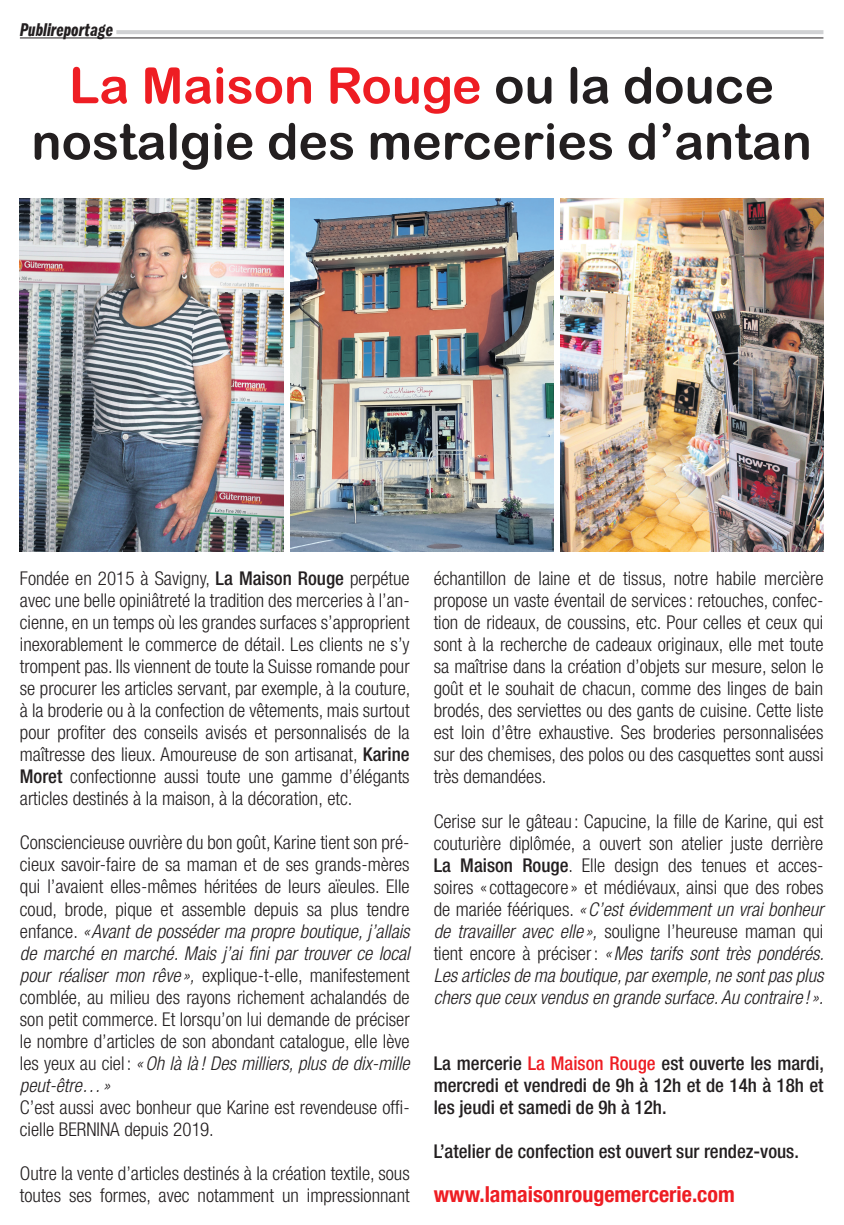
<style>
.page{position:relative;width:844px;height:1225px;background:#fff}
.page>*{position:absolute;margin:0;border:0;box-sizing:border-box;transform-origin:0 0}
.t1{font:50px/56px "Arial Rounded MT Bold";color:#231f20;text-align:center}
.t2{font:700 condensed 22px "Helvetica Neue LT Com";color:#ee1d23}
.t3{font:300 condensed 19px/22px "Helvetica Neue LT Com";color:#231f20;text-align:justify}
.t4{font:500 condensed 19px/22px "Helvetica Neue LT Com";color:#231f20;text-align:justify}
.t5{font:19px "Franklin Gothic LT Com Dm Cm It";color:#231f20}
.s1{color:#ee1d23}
.s2{font-weight:500}
.s3{font-style:italic}
</style>
<div class="page">
<hr style="left:116px;top:30px;width:707px;height:4px;background:#d1d2d4">
<hr style="left:20px;top:38px;width:803px;height:1px;background:#231f20">
<img style="left:20px;top:199px;width:263px;height:352px">
<img style="left:290px;top:199px;width:263px;height:352px">
<img style="left:560px;top:199px;width:263px;height:352px">
<p class="t5" style="left:20px;top:19px;width:95px">Publireportage</p>
<h1 class="t1" style="left:31px;top:57px;width:781px"><span class="s1">La Maison Rouge</span> ou la douce nostalgie des merceries d’antan</h1>
<p class="t3" style="left:20px;top:567px;width:392px">Fondée en 2015 à Savigny, <span class="s2">La Maison Rouge</span> perpétue avec une belle opiniâtreté la tradition des merceries à l’an&shy;cienne, en un temps où les grandes surfaces s’approprient inexorablement le commerce de détail. Les clients ne s’y trompent pas. Ils viennent de toute la Suisse romande pour se procurer les articles servant, par exemple, à la couture, à la broderie ou à la confection de vêtements, mais surtout pour profiter des conseils avisés et personnalisés de la maîtresse des lieux. Amoureuse de son artisanat, <span class="s2">Karine Moret</span> confectionne aussi toute une gamme d’élégants articles destinés à la maison, à la décoration, etc.</p>
<p class="t3" style="left:20px;top:831px;width:391px">Consciencieuse ouvrière du bon goût, Karine tient son pré&shy;cieux savoir-faire de sa maman et de ses grands-mères qui l’avaient elles-mêmes héritées de leurs aïeules. Elle coud, brode, pique et assemble depuis sa plus tendre enfance. <span class="s3">« Avant de posséder ma propre boutique, j’allais de marché en marché. Mais j’ai fini par trouver ce local pour réaliser mon rêve »,</span> explique-t-elle, manifestement comblée, au milieu des rayons richement achalandés de son petit commerce. Et lorsqu’on lui demande de préciser le nombre d’articles de son abondant catalogue, elle lève les yeux au ciel : <span class="s3">« Oh là là ! Des milliers, plus de dix-mille peut-être… »</span></p>
<p class="t3" style="left:20px;top:1095px;width:391px">C’est aussi avec bonheur que Karine est revendeuse offi&shy;cielle BERNINA depuis 2019.</p>
<p class="t3" style="left:20px;top:1161px;width:391px">Outre la vente d’articles destinés à la création textile, sous toutes ses formes, avec notamment un impressionnant</p>
<p class="t3" style="left:433px;top:567px;width:391px">échantillon de laine et de tissus, notre habile mercière propose un vaste éventail de services : retouches, confec&shy;tion de rideaux, de coussins, etc. Pour celles et ceux qui sont à la recherche de cadeaux originaux, elle met toute sa maîtrise dans la création d’objets sur mesure, selon le goût et le souhait de chacun, comme des linges de bain brodés, des serviettes ou des gants de cuisine. Cette liste est loin d’être exhaustive. Ses broderies personnalisées sur des chemises, des polos ou des casquettes sont aussi très demandées.</p>
<p class="t3" style="left:433px;top:809px;width:392px">Cerise sur le gâteau : Capucine, la fille de Karine, qui est couturière diplômée, a ouvert son atelier juste derrière <span class="s2">La Maison Rouge</span>. Elle design des tenues et acces&shy;soires « cottagecore » et médiévaux, ainsi que des robes de mariée féériques. <span class="s3">« C’est évidemment un vrai bonheur de travailler avec elle »,</span> souligne l’heureuse maman qui tient encore à préciser : <span class="s3">« Mes tarifs sont très pondérés.<br>Les articles de ma boutique, par exemple, ne sont pas plus chers que ceux vendus en grande surface. Au contraire ! ».</span></p>
<p class="t4" style="left:433px;top:1051px;width:392px">La mercerie <span class="s1">La Maison Rouge</span> est ouverte les mardi, mercredi et vendredi de 9h à 12h et de 14h à 18h et les jeudi et samedi de 9h à 12h.</p>
<p class="t4" style="left:433px;top:1139px;width:366px">L’atelier de confection est ouvert sur rendez-vous.</p>
<p class="t2" style="left:433px;top:1180px;width:302px">www.lamaisonrougemercerie.com</p>
</div>
